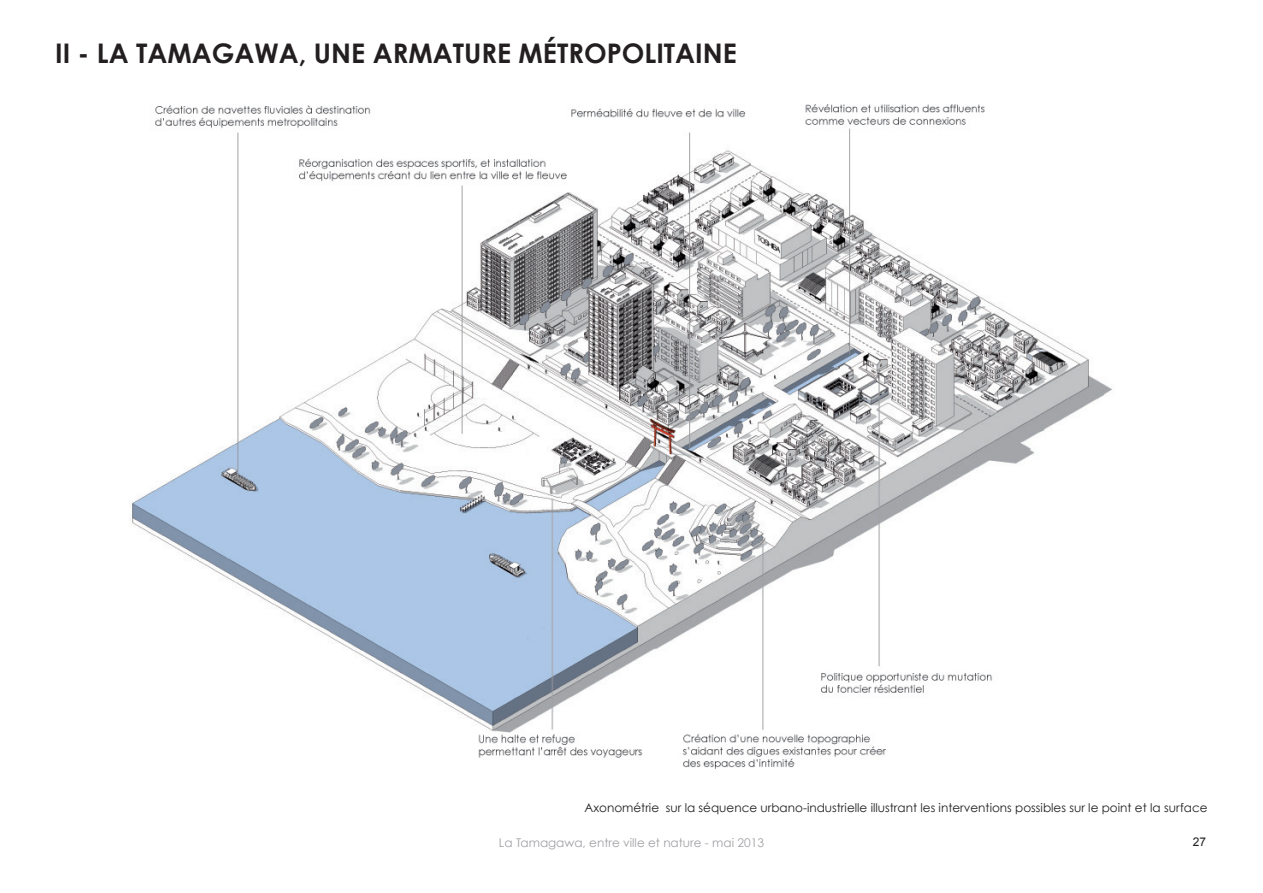
<style>
.page{position:relative;width:1263px;height:893px;background:#fff}
.page>*{position:absolute;margin:0;border:0;box-sizing:border-box;transform-origin:0 0}
.t1{font:700 27px "Century Gothic";color:#231f20}
.t2{font:12px "Century Gothic";color:#231f20}
.t3{font:12px "Century Gothic";color:#a0a1a5}
.t4{font:12px "Arial";color:#231f20}
</style>
<div class="page">
<img style="left:131px;top:104px;width:981px;height:665px">
<h1 class="t1" style="left:55px;top:36px;width:683px">II - LA TAMAGAWA, UNE ARMATURE MÉTROPOLITAINE</h1>
<p class="t2" style="left:584px;top:800px;width:625px">Axonométrie sur la séquence urbano-industrielle illustrant les interventions possibles sur le point et la surface</p>
<p class="t3" style="left:499px;top:835px;width:266px">La Tamagawa, entre ville et nature - mai 2013</p>
<p class="t4" style="left:1193px;top:834px;width:15px">27</p>
</div>
